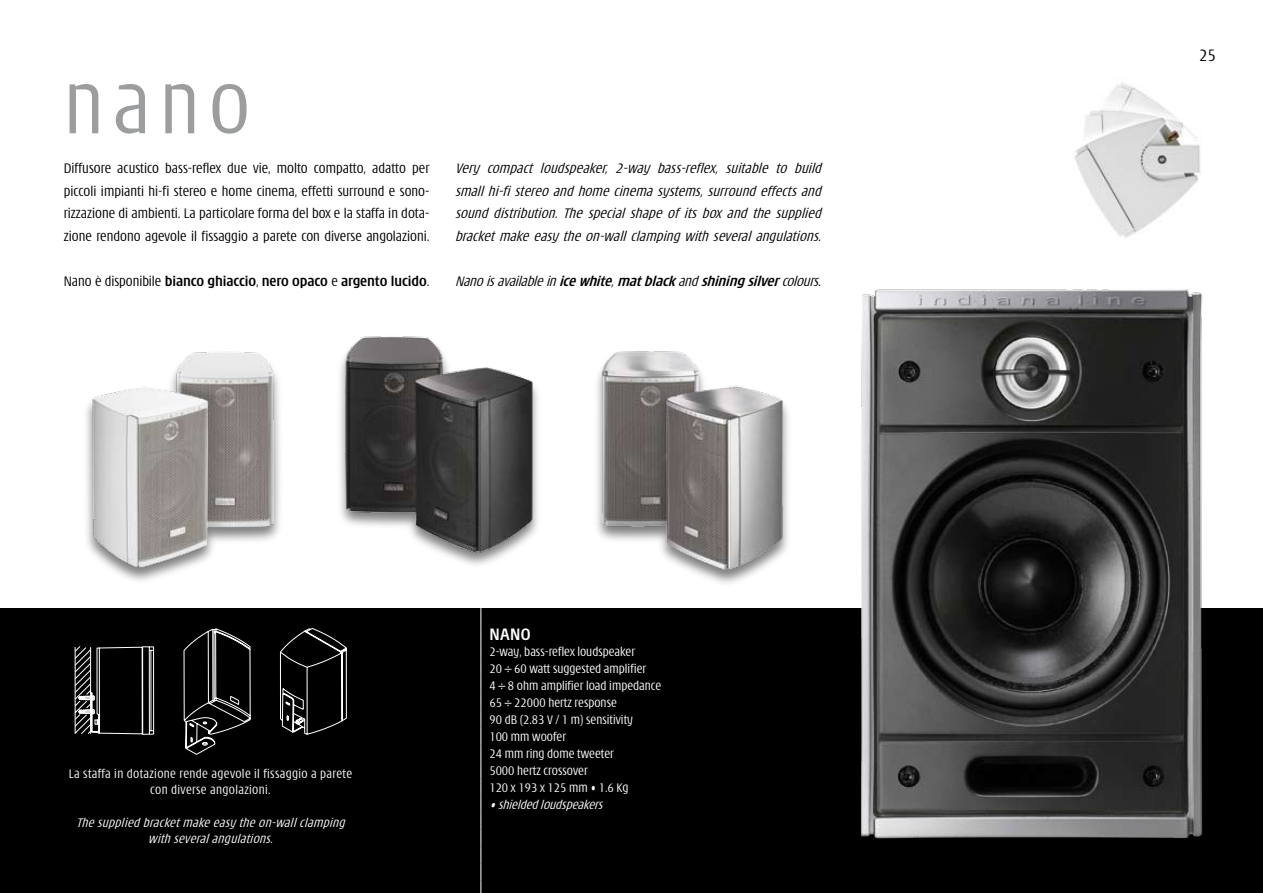
<style>
.page{position:relative;width:1263px;height:893px;background:#fff}
.page>*{position:absolute;margin:0;border:0;box-sizing:border-box;transform-origin:0 0}
.t1{font:300 condensed 90px "Modena";color:#9c9d9f}
.t2{font:700 condensed 18px "Modena";color:#fff}
.t3{font:300 condensed 18px "Modena";color:#000}
.t4{font:italic 300 condensed 15px/22.5px "Modena";color:#000;text-align:justify}
.t5{font:300 condensed 15px/22.5px "Modena";color:#000;text-align:justify}
.t6{font:700 condensed 15px "Modena";letter-spacing:-.005em;color:#000}
.t7{font:300 condensed 13.5px/17px "Modena";color:#fff}
.t8{font:italic 300 condensed 13.5px/16.2px "Modena";color:#fff;text-align:center}
.t9{font:300 condensed 13.5px/16.2px "Modena";letter-spacing:.025em;color:#fff;text-align:center}
.s1{font-weight:300}
.s2{font-weight:700}
</style>
<div class="page">
<div style="left:0;top:608px;width:1263px;height:285px;background:#000"></div>
<img style="left:861px;top:289px;width:342px;height:550px">
<div style="left:334px;top:334px;width:209px;height:237px;background:#000;opacity:.5"></div>
<img style="left:334px;top:334px;width:209px;height:224px">
<svg style="left:75px;top:628px;width:272px;height:127px"></svg>
<svg style="left:480px;top:608px;width:1px;height:285px"></svg>
<div style="left:81px;top:349px;width:204px;height:237px;background:#000;opacity:.5"></div>
<img style="left:89px;top:349px;width:187px;height:222px">
<div style="left:591px;top:348px;width:203px;height:240px;background:#000;opacity:.5"></div>
<img style="left:600px;top:349px;width:185px;height:223px">
<img style="left:1074px;top:83px;width:127px;height:155px">
<h1 class="t1" style="left:64px;top:62px;width:188px">nano</h1>
<p class="t5" style="left:64px;top:158px;width:367px">Diffusore acustico bass-reflex due vie, molto compatto, adatto per piccoli impianti hi-fi stereo e home cinema, effetti surround e sono&shy;rizzazione di ambienti. La particolare forma del box e la staffa in dota&shy;zione rendono agevole il fissaggio a parete con diverse angolazioni.</p>
<p class="t6" style="left:64px;top:274px;width:367px"><span class="s1">Nano è disponibile</span> bianco ghiaccio<span class="s1">,</span> nero opaco <span class="s1">e</span> argento lucido<span class="s1">.</span></p>
<p class="t4" style="left:455px;top:158px;width:372px">Very compact loudspeaker, 2-way bass-reflex, suitable to build smallhi-fistereoandhomecinemasystems,surroundeffectsand sound distribution. The special shape of its box and the supplied bracketmakeeasytheon-wallclampingwithseveralangulations.</p>
<p class="t4" style="left:455px;top:270px;width:371px">Nanoisavailablein<span class="s2">icewhite</span>,<span class="s2">matblack</span>and<span class="s2">shiningsilver</span>colours.</p>
<p class="t9" style="left:69px;top:766px;width:285px">La staffa in dotazione rende agevole il fissaggio a parete con diverse angolazioni.</p>
<p class="t8" style="left:76px;top:815px;width:273px">Thesupplied bracketmakeeasytheon-wallclamping with severalangulations.</p>
<p class="t2" style="left:489px;top:626px;width:43px">NANO</p>
<p class="t7" style="left:489px;top:643px;width:173px">2-way, bass-reflex loudspeaker<br>20 ÷ 60 watt suggested amplifier<br>4 ÷ 8 ohm amplifier load impedance<br>65 ÷ 22000 hertz response<br>90 dB (2.83 V / 1 m) sensitivity<br>100 mm woofer<br>24 mm ring dome tweeter<br>5000 hertz crossover<br>120 x 193 x 125 mm • 1.6 Kg</p>
<p class="t8" style="left:489px;top:797px;width:118px">•shieldedloudspeakers</p>
<p class="t3" style="left:1199px;top:46px;width:18px">25</p>
</div>
